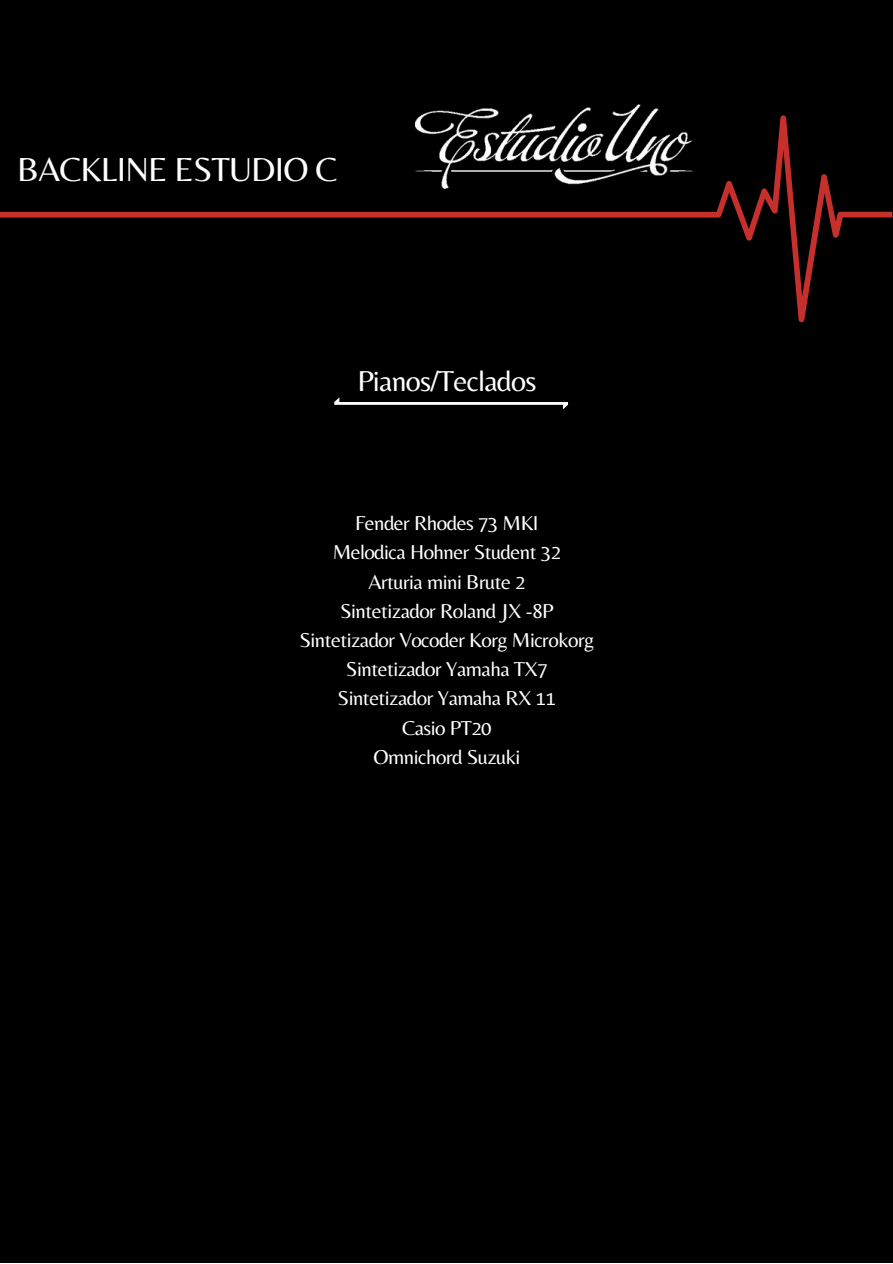
<style>
.page{position:relative;width:893px;height:1264px;background:#fff}
.page>*{position:absolute;margin:0;border:0;box-sizing:border-box;transform-origin:0 0}
.t1{font:34.65px "Belleza";letter-spacing:-.025em;color:#fff}
.t2{font:30px "Belleza";letter-spacing:-.025em;color:#fff}
.t3{font:20.85px/29.2px "Belleza";letter-spacing:-.025em;color:#fff;text-align:center}
</style>
<div class="page">
<div style="left:0;top:0;width:892px;height:1262px;background:#000"></div>
<img style="left:421px;top:104px;width:238px;height:11px">
<svg style="left:0;top:115px;width:892px;height:207px"></svg>
<svg style="left:334px;top:397px;width:234px;height:12px"></svg>
<h1 class="t1" style="left:17px;top:149px;width:321px">BACKLINE ESTUDIO C</h1>
<h2 class="t2" style="left:357px;top:363px;width:181px">Pianos/Teclados</h2>
<p class="t3" style="left:299px;top:508px;width:296px">Fender Rhodes 73 MKI<br>Melodica Hohner Student 32<br>Arturia mini Brute 2<br>Sintetizador Roland JX -8P<br>Sintetizador Vocoder Korg Microkorg<br>Sintetizador Yamaha TX7<br>Sintetizador Yamaha RX 11<br>Casio PT20<br>Omnichord Suzuki</p>
</div>
